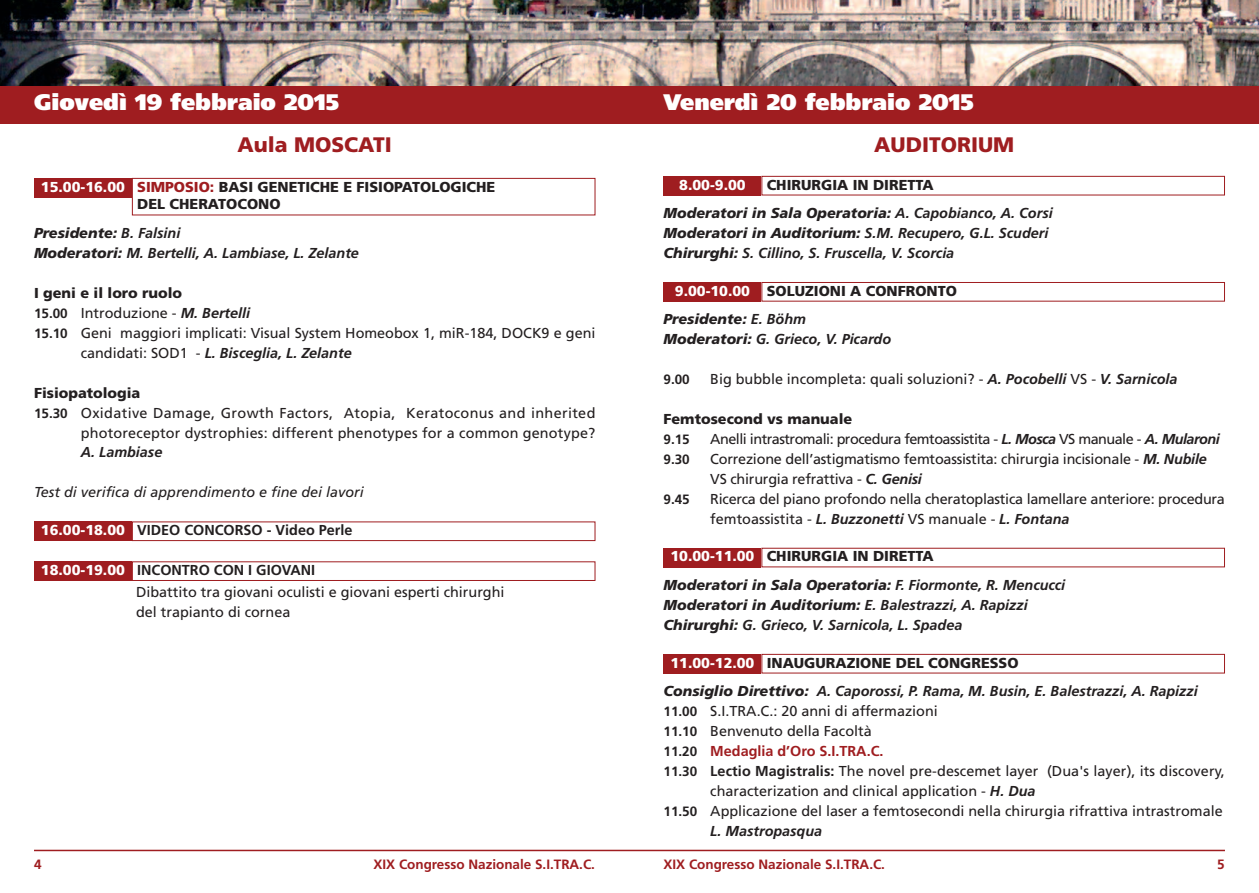
<style>
.page{position:relative;width:1259px;height:893px;background:#fff}
.page>*{position:absolute;margin:0;border:0;box-sizing:border-box;transform-origin:0 0}
.t1{font:900 22.5px "Frutiger";color:#fff}
.t2{font:900 21px "Frutiger";color:#9f1d20}
.t3{font:14.4px/20px "Frutiger";color:#231f20}
.t4{font:italic 700 14.4px/20px "Frutiger";color:#231f20}
.t5{font:900 14.4px/17.2px "Frutiger";color:#231f20}
.t6{font:14.4px/20px "Frutiger";letter-spacing:-.02em;color:#231f20}
.t7{font:900 14.4px "Frutiger";color:#fff}
.t8{font:14.4px "Frutiger";letter-spacing:-.035em;color:#231f20}
.t9{font:14.4px "Frutiger";letter-spacing:.025em;color:#231f20}
.t10{font:italic 14.4px "Frutiger";color:#231f20}
.t11{font:700 14.4px "Frutiger";color:#231f20}
.t12{font:700 14.4px "Frutiger";color:#9f1d20}
.t13{font:700 13.5px "Frutiger";color:#9f1d20}
.t14{font:700 13.5px "Frutiger";color:#231f20}
.s1{color:#9f1d20}
.s2{font-weight:900}
.s3{font-weight:700;font-size:13.5px}
.s4{font-weight:700;font-style:italic}
.s5{font-weight:400;font-style:normal}
.s6{font-size:13.5px;color:#231f20}
.s7{font-weight:700}
</style>
<div class="page">
<div style="left:0;top:85px;width:1259px;height:38px;background:#9f1d20"></div>
<img style="left:0;top:0;width:1259px;height:85px">
<hr style="left:34px;top:850px;width:1191px;height:1px;background:#9f1d20">
<div style="left:132px;top:178px;width:463px;height:37px;border:1px solid #9f1d20"></div>
<div style="left:132px;top:521px;width:463px;height:20px;border:1px solid #9f1d20"></div>
<div style="left:132px;top:561px;width:463px;height:20px;border:1px solid #9f1d20"></div>
<div style="left:34px;top:178px;width:98px;height:19px;background:#9f1d20"></div>
<div style="left:34px;top:521px;width:98px;height:20px;background:#9f1d20"></div>
<div style="left:34px;top:561px;width:98px;height:20px;background:#9f1d20"></div>
<div style="left:761px;top:282px;width:464px;height:20px;border:1px solid #9f1d20"></div>
<div style="left:761px;top:176px;width:464px;height:19px;border:1px solid #9f1d20"></div>
<div style="left:761px;top:654px;width:464px;height:19px;border:1px solid #9f1d20"></div>
<div style="left:761px;top:548px;width:464px;height:19px;border:1px solid #9f1d20"></div>
<div style="left:663px;top:176px;width:98px;height:19px;background:#9f1d20"></div>
<div style="left:663px;top:282px;width:98px;height:20px;background:#9f1d20"></div>
<div style="left:663px;top:548px;width:98px;height:19px;background:#9f1d20"></div>
<div style="left:663px;top:654px;width:98px;height:19px;background:#9f1d20"></div>
<h1 class="t1" style="left:34px;top:93px;width:307px">Giovedì 19 febbraio 2015</h1>
<p class="t7" style="left:41px;top:181px;width:85px">15.00-16.00</p>
<h2 class="t2" style="left:238px;top:136px;width:156px">Aula MOSCATI</h2>
<p class="t5" style="left:137px;top:179px;width:359px"><span class="s1">SIMPOSIO:</span> BASI GENETICHE E FISIOPATOLOGICHE<br>DEL CHERATOCONO</p>
<p class="t4" style="left:34px;top:224px;width:326px"><span class="s2">Presidente:</span> B. Falsini<br><span class="s2">Moderatori:</span> M. Bertelli, A. Lambiase, L. Zelante</p>
<p class="t5" style="left:34px;top:285px;width:150px">I geni e il loro ruolo</p>
<p class="t3" style="left:34px;top:304px;width:218px"><span class="s3">15.00</span> Introduzione - <span class="s4">M. Bertelli</span></p>
<p class="t3" style="left:34px;top:324px;width:563px"><span class="s3">15.10</span> Geni maggiori implicati: Visual System Homeobox 1, miR-184, DOCK9 e geni</p>
<p class="t4" style="left:81px;top:344px;width:272px"><span class="s5">candidati: SOD1 -</span> L. Bisceglia, L. Zelante</p>
<p class="t5" style="left:34px;top:385px;width:108px">Fisiopatologia</p>
<p class="t9" style="left:34px;top:407px;width:563px"><span class="s3">15.30</span> Oxidative Damage, Growth Factors, Atopia, Keratoconus and inherited</p>
<p class="t3" style="left:81px;top:424px;width:516px">photoreceptor dystrophies: different phenotypes for a common genotype?</p>
<p class="t4" style="left:81px;top:444px;width:83px">A. Lambiase</p>
<p class="t10" style="left:34px;top:487px;width:331px">Test di verifica di apprendimento e fine dei lavori</p>
<p class="t7" style="left:41px;top:524px;width:85px">16.00-18.00</p>
<p class="t7" style="left:41px;top:564px;width:85px">18.00-19.00</p>
<p class="t11" style="left:137px;top:524px;width:217px">VIDEO CONCORSO - Video Perle</p>
<p class="t11" style="left:137px;top:564px;width:179px">INCONTRO CON I GIOVANI</p>
<p class="t3" style="left:136px;top:583px;width:370px">Dibattito tra giovani oculisti e giovani esperti chirurghi del trapianto di cornea</p>
<p class="t13" style="left:34px;top:859px;width:9px">4</p>
<p class="t13" style="left:373px;top:859px;width:223px">XIX Congresso Nazionale S.I.TRA.C.</p>
<h1 class="t1" style="left:663px;top:93px;width:312px">Venerdì 20 febbraio 2015</h1>
<p class="t7" style="left:679px;top:179px;width:68px">8.00-9.00</p>
<h2 class="t2" style="left:874px;top:136px;width:141px">AUDITORIUM</h2>
<p class="t5" style="left:766px;top:177px;width:168px">CHIRURGIA IN DIRETTA</p>
<p class="t4" style="left:663px;top:204px;width:391px"><span class="s2">Moderatori in Sala Operatoria:</span> A. Capobianco, A. Corsi<br><span class="s2">Moderatori in Auditorium:</span> S.M. Recupero, G.L. Scuderi<br><span class="s2">Chirurghi:</span> S. Cillino, S. Fruscella, V. Scorcia</p>
<p class="t7" style="left:675px;top:285px;width:77px">9.00-10.00</p>
<p class="t5" style="left:766px;top:283px;width:192px">SOLUZIONI A CONFRONTO</p>
<p class="t4" style="left:663px;top:310px;width:229px"><span class="s2">Presidente:</span> E. Böhm<br><span class="s2">Moderatori:</span> G. Grieco, V. Picardo</p>
<p class="t14" style="left:663px;top:374px;width:28px">9.00</p>
<p class="t3" style="left:710px;top:370px;width:469px">Big bubble incompleta: quali soluzioni? - <span class="s4">A. Pocobelli</span> VS - <span class="s4">V. Sarnicola</span></p>
<p class="t5" style="left:663px;top:411px;width:190px">Femtosecond vs manuale</p>
<p class="t14" style="left:663px;top:434px;width:28px">9.15</p>
<p class="t8" style="left:710px;top:433px;width:511px">Anelli intrastromali: procedura femtoassistita - <span class="s4">L. Mosca</span> VS manuale - <span class="s4">A. Mularoni</span></p>
<p class="t14" style="left:663px;top:454px;width:28px">9.30</p>
<p class="t3" style="left:710px;top:450px;width:498px">Correzione dell’astigmatismo femtoassistita: chirurgia incisionale - <span class="s4">M. Nubile<br></span>VS chirurgia refrattiva - <span class="s4">C. Genisi</span></p>
<p class="t14" style="left:663px;top:494px;width:28px">9.45</p>
<p class="t6" style="left:710px;top:490px;width:516px">Ricerca del piano profondo nella cheratoplastica lamellare anteriore: procedura femtoassistita - <span class="s4">L. Buzzonetti</span> VS manuale - <span class="s4">L. Fontana</span></p>
<p class="t7" style="left:670px;top:551px;width:85px">10.00-11.00</p>
<p class="t5" style="left:766px;top:549px;width:168px">CHIRURGIA IN DIRETTA</p>
<p class="t4" style="left:663px;top:576px;width:403px"><span class="s2">Moderatori in Sala Operatoria:</span> F. Fiormonte, R. Mencucci<br><span class="s2">Moderatori in Auditorium:</span> E. Balestrazzi, A. Rapizzi<br><span class="s2">Chirurghi:</span> G. Grieco, V. Sarnicola, L. Spadea</p>
<p class="t7" style="left:670px;top:657px;width:85px">11.00-12.00</p>
<p class="t5" style="left:766px;top:655px;width:253px">INAUGURAZIONE DEL CONGRESSO</p>
<p class="t4" style="left:663px;top:682px;width:535px"><span class="s2">Consiglio Direttivo:</span> A. Caporossi, P. Rama, M. Busin, E. Balestrazzi, A. Rapizzi</p>
<p class="t3" style="left:663px;top:702px;width:276px"><span class="s3">11.00</span> S.I.TRA.C.: 20 anni di affermazioni</p>
<p class="t3" style="left:663px;top:722px;width:210px"><span class="s3">11.10</span> Benvenuto della Facoltà</p>
<p class="t12" style="left:663px;top:745px;width:221px"><span class="s6">11.20</span> Medaglia d’Oro S.I.TRA.C.</p>
<p class="t3" style="left:663px;top:762px;width:563px"><span class="s3">11.30</span> <span class="s7">Lectio Magistralis:</span> The novel pre-descemet layer (Dua's layer), its discovery,</p>
<p class="t3" style="left:710px;top:782px;width:327px">characterization and clinical application - <span class="s4">H. Dua</span></p>
<p class="t3" style="left:663px;top:802px;width:560px"><span class="s3">11.50</span> Applicazione del laser a femtosecondi nella chirurgia rifrattiva intrastromale</p>
<p class="t4" style="left:710px;top:822px;width:113px">L. Mastropasqua</p>
<p class="t13" style="left:663px;top:859px;width:223px">XIX Congresso Nazionale S.I.TRA.C.</p>
<p class="t13" style="left:1217px;top:859px;width:9px">5</p>
</div>
